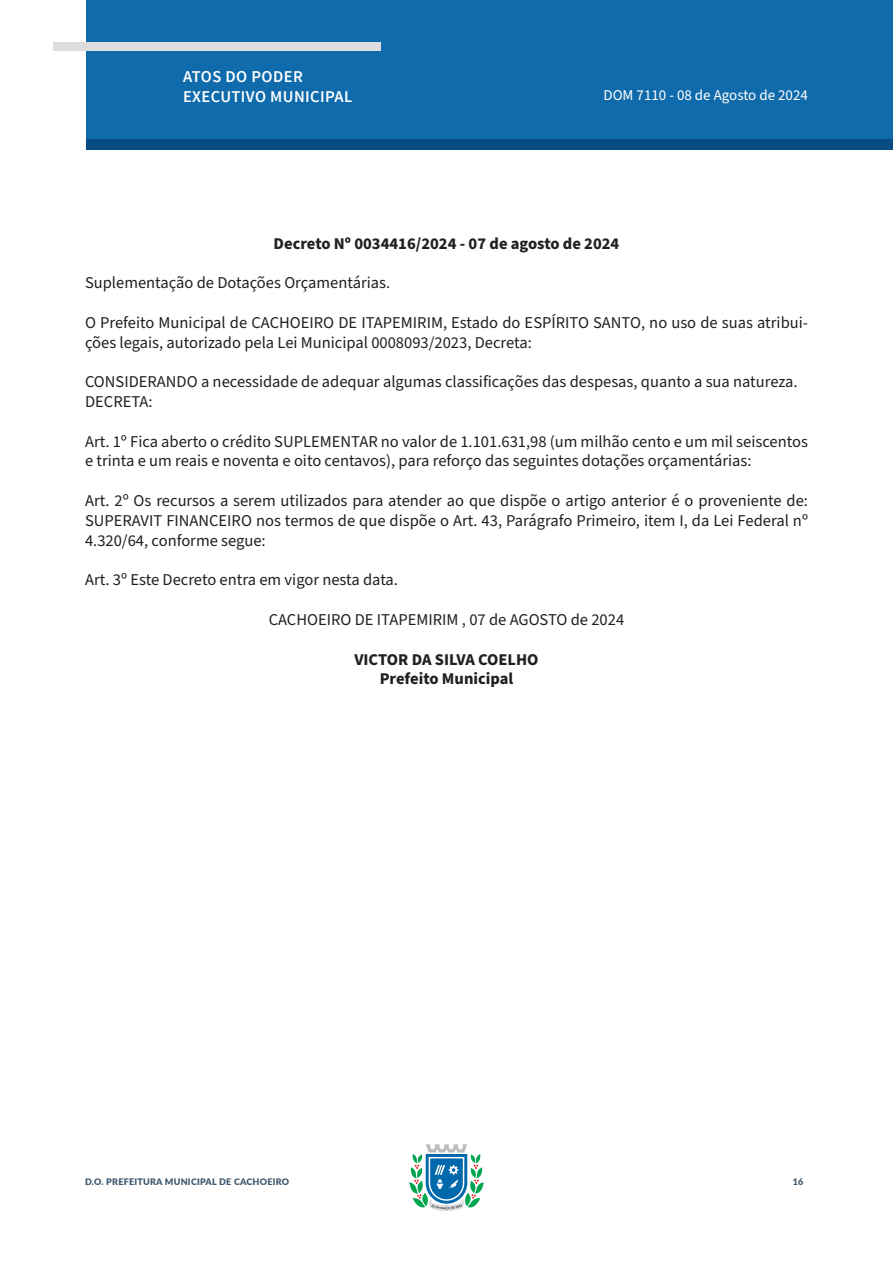
<style>
.page{position:relative;width:893px;height:1263px;background:#fff}
.page>*{position:absolute;margin:0;border:0;box-sizing:border-box;transform-origin:0 0}
.t1{font:16.5px/19.8px "Source Sans Pro";color:#231f20}
.t2{font:700 16.5px "Source Sans Pro";color:#231f20}
.t3{font:600 16.5px/19.8px "Source Sans Pro";letter-spacing:.025em;color:#fff}
.t4{font:15px "Source Sans Pro";color:#fff}
.t5{font:900 9px "Lato";letter-spacing:.025em;color:#405970}
</style>
<div class="page">
<svg style="left:409px;top:1144px;width:75px;height:67px"></svg>
<div style="left:86px;top:0;width:807px;height:140px;background:#0f6bab"></div>
<div style="left:87px;top:140px;width:806px;height:10px;background:#084c86"></div>
<div style="left:53px;top:42px;width:328px;height:9px;background:#ddd"></div>
<p class="t3" style="left:183px;top:67px;width:171px">ATOS DO PODER<br>EXECUTIVO MUNICIPAL</p>
<p class="t4" style="left:603px;top:85px;width:206px">DOM 7110 - 08 de Agosto de 2024</p>
<p class="t2" style="left:274px;top:232px;width:347px">Decreto Nº 0034416/2024 - 07 de agosto de 2024</p>
<p class="t1" style="left:85px;top:273px;width:307px">Suplementação de Dotações Orçamentárias.</p>
<p class="t1" style="left:85px;top:313px;width:724px">O Prefeito Municipal de CACHOEIRO DE ITAPEMIRIM, Estado do ESPÍRITO SANTO, no uso de suas atribui&shy;ções legais, autorizado pela Lei Municipal 0008093/2023, Decreta:</p>
<p class="t1" style="left:85px;top:372px;width:714px">CONSIDERANDO a necessidade de adequar algumas classificações das despesas, quanto a sua natureza.</p>
<p class="t1" style="left:85px;top:392px;width:69px">DECRETA:</p>
<p class="t1" style="left:85px;top:432px;width:724px">Art. 1º Fica aberto o crédito SUPLEMENTAR no valor de 1.101.631,98 (um milhão cento e um mil seiscentos e trinta e um reais e noventa e oito centavos), para reforço das seguintes dotações orçamentárias:</p>
<p class="t1" style="left:85px;top:491px;width:724px;text-align:justify">Art. 2º Os recursos a serem utilizados para atender ao que dispõe o artigo anterior é o proveniente de:<br>SUPERAVIT FINANCEIRO nos termos de que dispõe o Art. 43, Parágrafo Primeiro, item I, da Lei Federal nº 4.320/64, conforme segue:</p>
<p class="t1" style="left:85px;top:570px;width:314px">Art. 3º Este Decreto entra em vigor nesta data.</p>
<p class="t1" style="left:269px;top:610px;width:357px">CACHOEIRO DE ITAPEMIRIM , 07 de AGOSTO de 2024</p>
<p class="t2" style="left:354px;top:648px;width:186px">VICTOR DA SILVA COELHO</p>
<p class="t2" style="left:380px;top:668px;width:135px">Prefeito Municipal</p>
<p class="t5" style="left:85px;top:1175px;width:206px">D.O. PREFEITURA MUNICIPAL DE CACHOEIRO</p>
<p class="t5" style="left:793px;top:1175px;width:12px">16</p>
</div>
